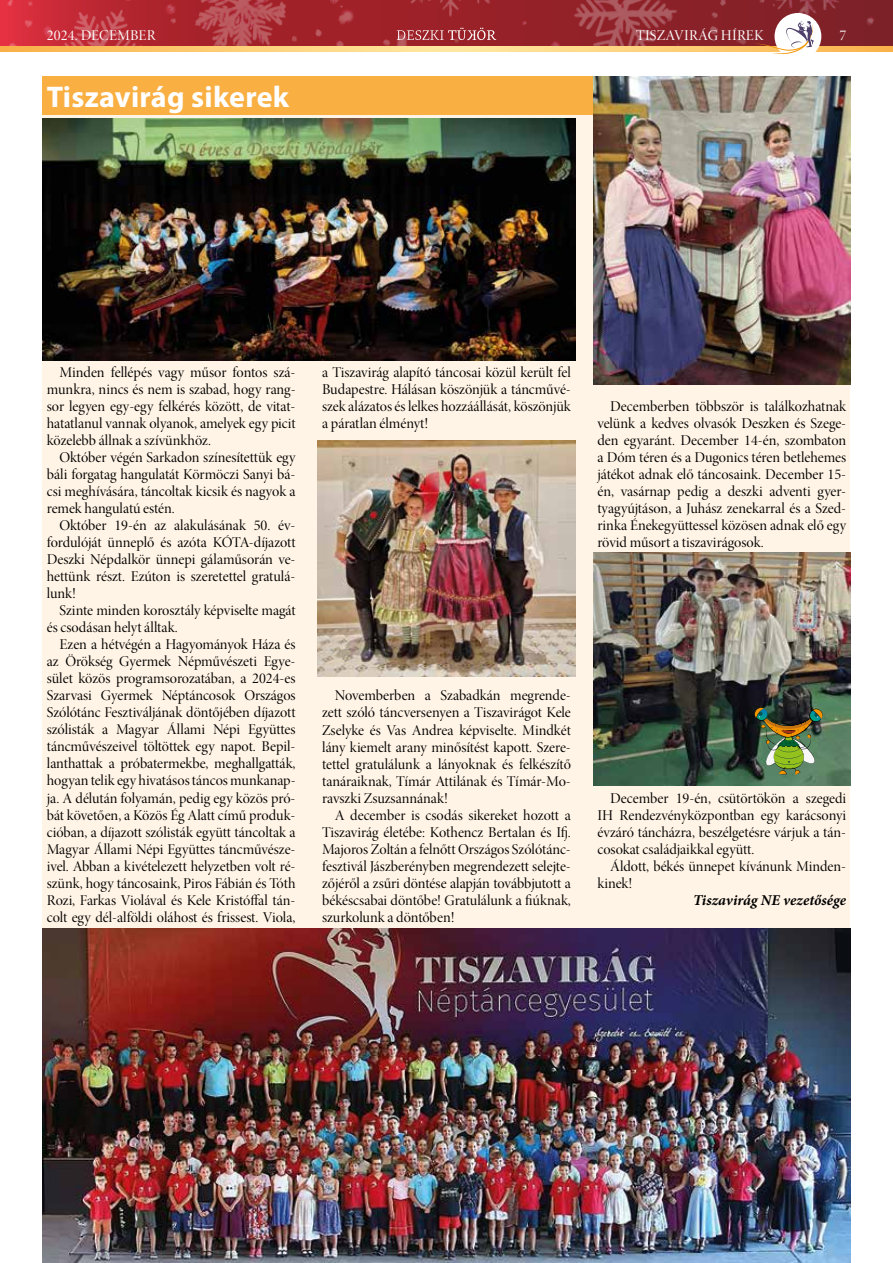
<style>
.page{position:relative;width:893px;height:1263px;background:#fff}
.page>*{position:absolute;margin:0;border:0;box-sizing:border-box;transform-origin:0 0}
.t1{font:700 30px "Myriad Pro";letter-spacing:.01em;color:#fff}
.t2{font:15px/17px "Minion Pro Disp";color:#000;text-align:justify}
.t3{font:15px "Minion Pro Disp";letter-spacing:.01em;color:#fff}
.t4{font:italic 700 15px "Minion Pro";color:#000}
</style>
<div class="page">
<svg style="left:0;top:0;width:893px;height:47px;background:#a42f35"></svg>
<svg style="left:1px;top:47px;width:892px;height:4px;background:#fcce77"></svg>
<svg style="left:397px;top:28px;width:99px;height:12px"></svg>
<div style="left:774px;top:13px;width:47px;height:47px;background:#fff;border-radius:50%"></div>
<svg style="left:754px;top:21px;width:60px;height:33px"></svg>
<div style="left:43px;top:77px;width:807px;height:1143px;background:#fff4e5"></div>
<div style="left:43px;top:77px;width:807px;height:38px;background:#f9af42"></div>
<img style="left:43px;top:119px;width:532px;height:241px">
<img style="left:318px;top:441px;width:257px;height:235px">
<img style="left:593px;top:77px;width:257px;height:308px">
<img style="left:593px;top:553px;width:257px;height:232px">
<img style="left:43px;top:928px;width:807px;height:335px">
<img style="left:751px;top:705px;width:75px;height:70px">
<p class="t3" style="left:47px;top:26px;width:110px">2024. DECEMBER</p>
<p class="t3" style="left:636px;top:26px;width:129px">TISZAVIRÁG HÍREK</p>
<p class="t3" style="left:839px;top:26px;width:8px">7</p>
<h1 class="t1" style="left:47px;top:77px;width:244px">Tiszavirág sikerek</h1>
<p class="t2" style="left:47px;top:364px;width:250px;text-indent:13px">Minden fellépés vagy műsor fontos szá&shy;munkra, nincs és nem is szabad, hogy rang&shy;sor legyen egy-egy felkérés között, de vitat&shy;hatatlanul vannak olyanok, amelyek egy picit közelebb állnak a szívünkhöz.</p>
<p class="t2" style="left:47px;top:449px;width:250px;text-indent:13px">Október végén Sarkadon színesítettük egy báli forgatag hangulatát Körmöczi Sanyi bá&shy;csi meghívására, táncoltak kicsik és nagyok a remek hangulatú estén.</p>
<p class="t2" style="left:47px;top:517px;width:250px;text-indent:13px">Október 19-én az alakulásának 50. év&shy;fordulóját ünneplő és azóta KÓTA-díjazott Deszki Népdalkör ünnepi gálaműsorán ve&shy;hettünk részt. Ezúton is szeretettel gratulá&shy;lunk!</p>
<p class="t2" style="left:47px;top:602px;width:250px;text-indent:13px">Szinte minden korosztály képviselte magát és csodásan helyt álltak.</p>
<p class="t2" style="left:47px;top:636px;width:250px;text-indent:13px">Ezen a hétvégén a Hagyományok Háza és az Örökség Gyermek Népművészeti Egye&shy;sület közös programsorozatában, a 2024-es Szarvasi Gyermek Néptáncosok Országos Szólótánc Fesztiváljának döntőjében díjazott szólisták a Magyar Állami Népi Együttes táncművészeivel töltöttek egy napot. Bepil&shy;lanthattak a próbatermekbe, meghallgatták, hogyan telik egy hivatásos táncos munkanap&shy;ja. A délután folyamán, pedig egy közös pró&shy;bát követően, a Közös Ég Alatt című produk&shy;cióban, a díjazott szólisták együtt táncoltak a Magyar Állami Népi Együttes táncművésze&shy;ivel. Abban a kivételezett helyzetben volt ré&shy;szünk, hogy táncosaink, Piros Fábián és Tóth Rozi, Farkas Violával és Kele Kristóffal tán&shy;colt egy dél-alföldi oláhost és frissest. Viola,</p>
<p class="t2" style="left:322px;top:364px;width:250px">a Tiszavirág alapító táncosai közül került fel Budapestre. Hálásan köszönjük a táncművé&shy;szek alázatos és lelkes hozzáállását, köszönjük a páratlan élményt!</p>
<p class="t2" style="left:597px;top:398px;width:250px;text-indent:13px">Decemberben többször is találkozhatnak velünk a kedves olvasók Deszken és Szege&shy;den egyaránt. December 14-én, szombaton a Dóm téren és a Dugonics téren betlehemes játékot adnak elő táncosaink. December 15- én, vasárnap pedig a deszki adventi gyer&shy;tyagyújtáson, a Juhász zenekarral és a Szed&shy;rinka Énekegyüttessel közösen adnak elő egy rövid műsort a tiszavirágosok.</p>
<p class="t2" style="left:322px;top:687px;width:250px;text-indent:13px">Novemberben a Szabadkán megrende&shy;zett szóló táncversenyen a Tiszavirágot Kele Zselyke és Vas Andrea képviselte. Mindkét lány kiemelt arany minősítést kapott. Szere&shy;tettel gratulálunk a lányoknak és felkészítő tanáraiknak, Tímár Attilának és Tímár-Mo&shy;ravszki Zsuzsannának!</p>
<p class="t2" style="left:322px;top:806px;width:250px;text-indent:13px">A december is csodás sikereket hozott a Tiszavirág életébe: Kothencz Bertalan és Ifj.<br>Majoros Zoltán a felnőtt Országos Szólótánc&shy;fesztivál Jászberényben megrendezett selejte&shy;zőjéről a zsűri döntése alapján továbbjutott a békéscsabai döntőbe! Gratulálunk a fiúknak, szurkolunk a döntőben!</p>
<p class="t2" style="left:597px;top:790px;width:250px;text-indent:13px">December 19-én, csütörtökön a szegedi IH Rendezvényközpontban egy karácsonyi évzáró táncházra, beszélgetésre várjuk a tán&shy;cosokat családjaikkal együtt.</p>
<p class="t2" style="left:597px;top:858px;width:250px;text-indent:13px">Áldott, békés ünnepet kívánunk Minden&shy;kinek!</p>
<p class="t4" style="left:693px;top:889px;width:154px">Tiszavirág NE vezetősége</p>
</div>
